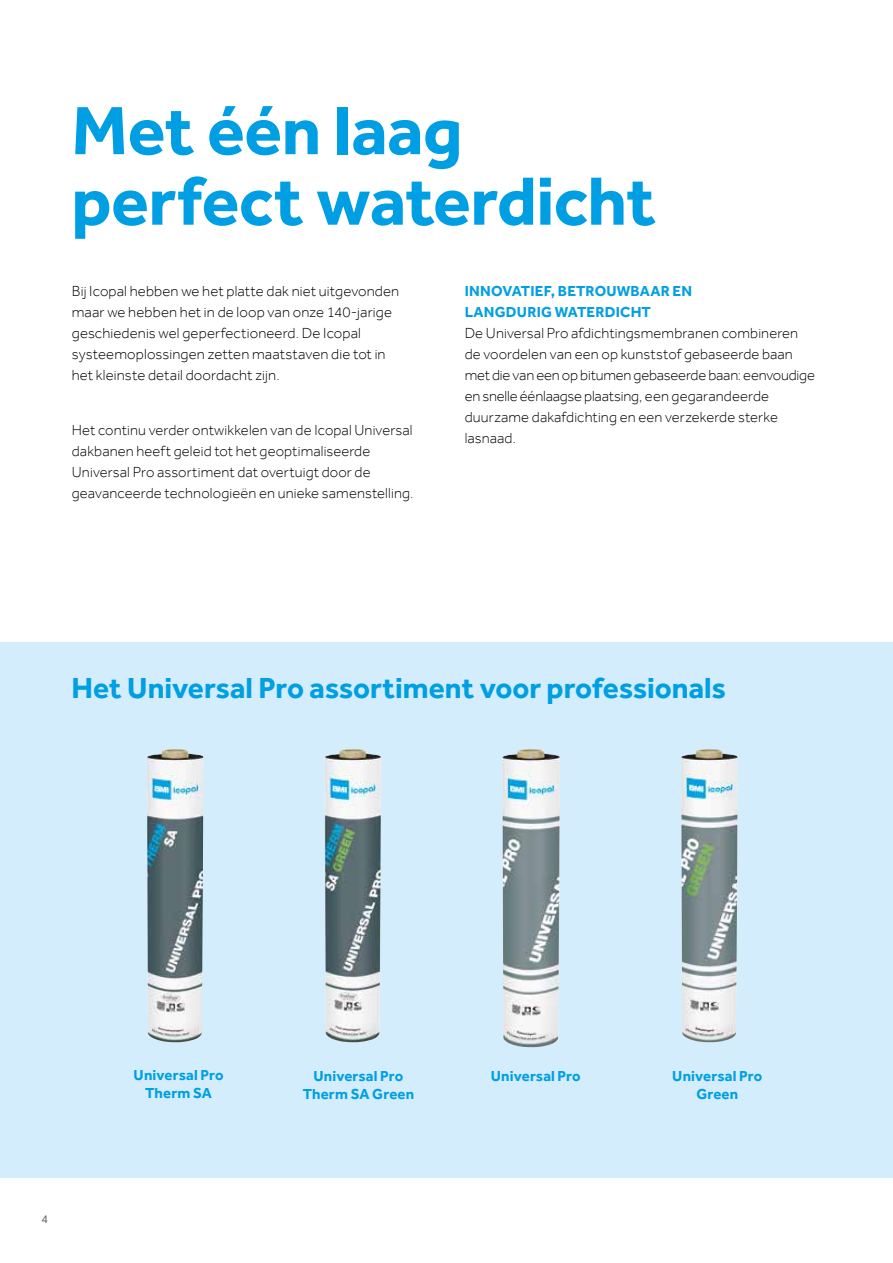
<style>
.page{position:relative;width:893px;height:1263px;background:#fff}
.page>*{position:absolute;margin:0;border:0;box-sizing:border-box;transform-origin:0 0}
.t1{font:700 70.5px/70.5px "Effra";letter-spacing:-.005em;color:#009fe3}
.t2{font:700 30px "Effra";color:#009fe3}
.t3{font:300 15px/21px "Effra";letter-spacing:.005em;color:#000}
.t4{font:700 15px/18px "Effra";letter-spacing:.01em;color:#009fe3;text-align:center}
.t5{font:12px "Effra";color:#706f6f}
</style>
<div class="page">
<div style="left:0;top:642px;width:893px;height:536px;background:#d4edfc"></div>
<img style="left:681px;top:749px;width:57px;height:293px">
<img style="left:325px;top:749px;width:56px;height:293px">
<img style="left:147px;top:749px;width:56px;height:293px">
<img style="left:502px;top:749px;width:58px;height:299px">
<h1 class="t1" style="left:71px;top:94px;width:586px">Met één laag perfect waterdicht</h1>
<p class="t3" style="left:72px;top:280px;width:329px">Bij Icopal hebben we het platte dak niet uitgevonden maar we hebben het in de loop van onze 140-jarige geschiedenis wel geperfectioneerd. De Icopal systeemoplossingen zetten maatstaven die tot in het kleinste detail doordacht zijn.</p>
<p class="t3" style="left:72px;top:419px;width:343px">Het continu verder ontwikkelen van de Icopal Universal dakbanen heeft geleid tot het geoptimaliseerde Universal Pro assortiment dat overtuigt door de geavanceerde technologieën en unieke samenstelling.</p>
<p class="t4" style="left:465px;top:280px;width:229px;line-height:21px;text-align:left">INNOVATIEF, BETROUWBAAR EN<br>LANGDURIG WATERDICHT</p>
<p class="t3" style="left:465px;top:322px;width:352px">De Universal Pro afdichtingsmembranen combineren de voordelen van een op kunststof gebaseerde baan met die van een op bitumen gebaseerde baan: eenvoudige en snelle éénlaagse plaatsing, een gegarandeerde duurzame dakafdichting en een verzekerde sterke lasnaad.</p>
<h2 class="t2" style="left:71px;top:669px;width:656px">Het Universal Pro assortiment voor professionals</h2>
<p class="t5" style="left:41px;top:1212px;width:8px">4</p>
<p class="t4" style="left:134px;top:1066px;width:91px">Universal Pro<br>Therm SA</p>
<p class="t4" style="left:303px;top:1066px;width:113px">Universal Pro<br>Therm SA Green</p>
<p class="t4" style="left:491px;top:1066px;width:91px">Universal Pro</p>
<p class="t4" style="left:672px;top:1066px;width:91px">Universal Pro<br>Green</p>
</div>
